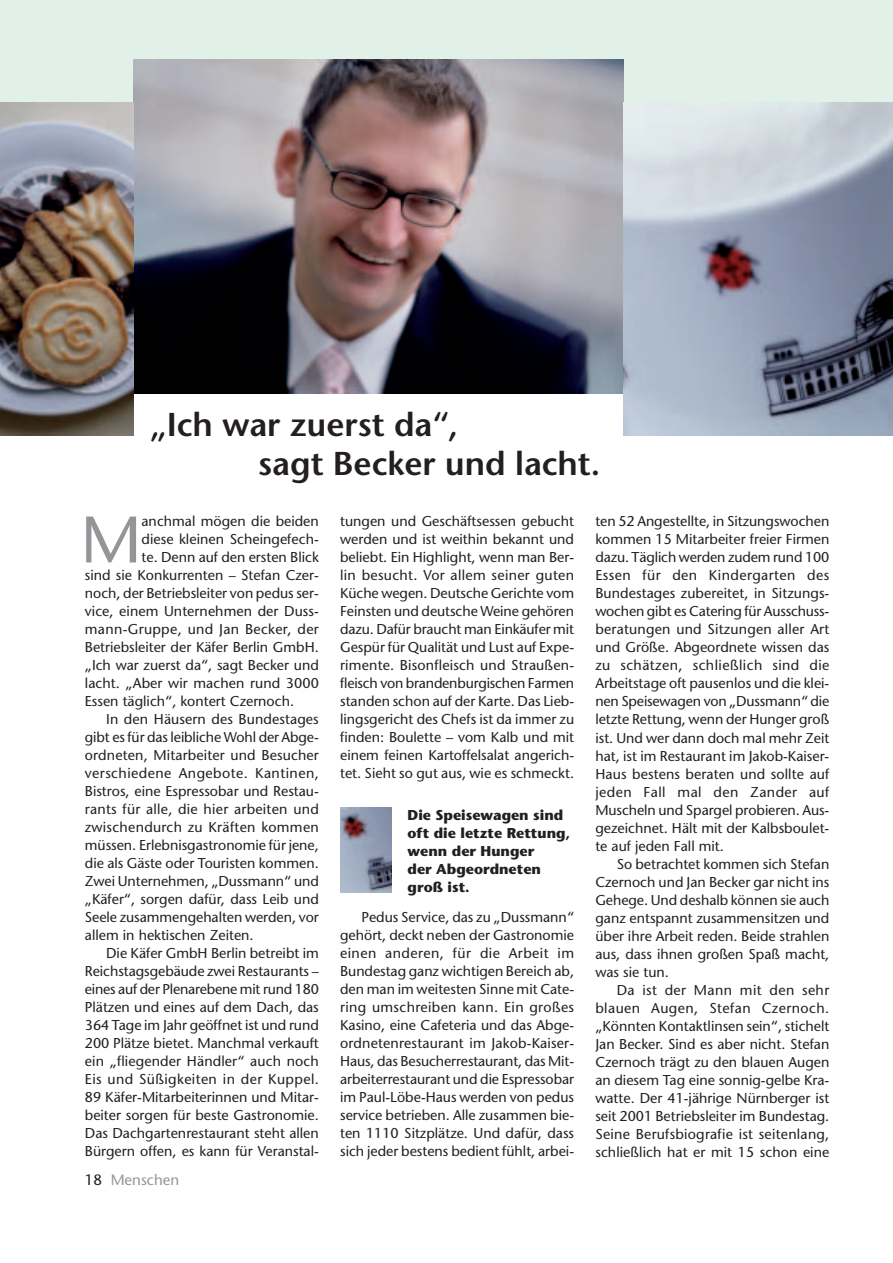
<style>
.page{position:relative;width:893px;height:1263px;background:#fff}
.page>*{position:absolute;margin:0;border:0;box-sizing:border-box;transform-origin:0 0}
.t1{font:65.7px "Stone Sans";color:#939598}
.t2{font:600 33px/39px "Stone Sans";color:#231f20}
.t3{font:15px "Stone Sans";color:#939598}
.t4{font:14.25px/18px "Stone Sans";color:#231f20;text-align:justify}
.t5{font:700 14.25px/18px "Stone Sans";color:#231f20}
.t6{font:14.25px "Stone Sans";letter-spacing:.02em;color:#231f20}
.t7{font:14.25px "Stone Sans";letter-spacing:.025em;color:#231f20}
.t8{font:14.25px "Stone Sans";letter-spacing:.03em;color:#231f20}
.s1{color:#231f20}
</style>
<div class="page">
<div style="left:0;top:0;width:892px;height:102px;background:#e1f1e8"></div>
<img style="left:134px;top:60px;width:489px;height:333px">
<img style="left:0;top:102px;width:134px;height:334px">
<img style="left:623px;top:102px;width:269px;height:334px">
<img style="left:340px;top:808px;width:51px;height:85px">
<h2 class="t2" style="left:258px;top:409px;width:343px;text-indent:-108px">„Ich war zuerst da“,<br>sagt Becker und lacht.</h2>
<h1 class="t1" style="left:81px;top:514px;width:62px">M</h1>
<p class="t4" style="left:141px;top:514px;width:179px">anchmal mögen die beiden</p>
<p class="t4" style="left:141px;top:532px;width:179px">diese kleinen Scheingefech-</p>
<p class="t4" style="left:141px;top:550px;width:179px">te. Denn auf den ersten Blick</p>
<p class="t4" style="left:85px;top:568px;width:235px">sind sie Konkurrenten – Stefan Czer-</p>
<p class="t4" style="left:85px;top:586px;width:235px">noch, der Betriebsleiter von pedus ser-</p>
<p class="t4" style="left:85px;top:604px;width:235px">vice, einem Unternehmen der Duss-</p>
<p class="t7" style="left:85px;top:624px;width:235px">mann-Gruppe, und Jan Becker, der</p>
<p class="t4" style="left:85px;top:640px;width:235px">Betriebsleiter der Käfer Berlin GmbH.</p>
<p class="t4" style="left:85px;top:658px;width:235px">„Ich war zuerst da“, sagt Becker und</p>
<p class="t4" style="left:85px;top:676px;width:235px">lacht. „Aber wir machen rund 3000</p>
<p class="t4" style="left:85px;top:694px;width:211px">Essen täglich“, kontert Czernoch.</p>
<p class="t4" style="left:106px;top:712px;width:214px">In den Häusern des Bundestages</p>
<p class="t4" style="left:85px;top:730px;width:235px">gibt es für das leibliche Wohl der Abge-</p>
<p class="t4" style="left:85px;top:748px;width:235px">ordneten, Mitarbeiter und Besucher</p>
<p class="t8" style="left:85px;top:768px;width:235px">verschiedene Angebote. Kantinen,</p>
<p class="t4" style="left:85px;top:784px;width:235px">Bistros, eine Espressobar und Restau-</p>
<p class="t6" style="left:85px;top:804px;width:235px">rants für alle, die hier arbeiten und</p>
<p class="t6" style="left:85px;top:822px;width:235px">zwischendurch zu Kräften kommen</p>
<p class="t4" style="left:85px;top:838px;width:235px">müssen. Erlebnisgastronomie für jene,</p>
<p class="t4" style="left:85px;top:856px;width:235px">die als Gäste oder Touristen kommen.</p>
<p class="t4" style="left:85px;top:874px;width:235px">Zwei Unternehmen, „Dussmann“ und</p>
<p class="t4" style="left:85px;top:892px;width:235px">„Käfer“, sorgen dafür, dass Leib und</p>
<p class="t4" style="left:85px;top:910px;width:235px">Seele zusammengehalten werden, vor</p>
<p class="t4" style="left:85px;top:928px;width:170px">allem in hektischen Zeiten.</p>
<p class="t4" style="left:106px;top:946px;width:214px">Die Käfer GmbH Berlin betreibt im</p>
<p class="t4" style="left:85px;top:964px;width:235px">Reichstagsgebäude zwei Restaurants –</p>
<p class="t4" style="left:85px;top:982px;width:235px">eines auf der Plenarebene mit rund 180</p>
<p class="t4" style="left:85px;top:1000px;width:235px">Plätzen und eines auf dem Dach, das</p>
<p class="t4" style="left:85px;top:1018px;width:235px">364 Tage im Jahr geöffnet ist und rund</p>
<p class="t4" style="left:85px;top:1036px;width:235px">200 Plätze bietet. Manchmal verkauft</p>
<p class="t4" style="left:85px;top:1054px;width:235px">ein „fliegender Händler“ auch noch</p>
<p class="t7" style="left:85px;top:1074px;width:235px">Eis und Süßigkeiten in der Kuppel.</p>
<p class="t4" style="left:85px;top:1090px;width:235px">89 Käfer-Mitarbeiterinnen und Mitar-</p>
<p class="t4" style="left:85px;top:1108px;width:235px">beiter sorgen für beste Gastronomie.</p>
<p class="t4" style="left:85px;top:1126px;width:235px">Das Dachgartenrestaurant steht allen</p>
<p class="t4" style="left:85px;top:1144px;width:235px">Bürgern offen, es kann für Veranstal-</p>
<p class="t3" style="left:85px;top:1174px;width:96px"><span class="s1">18</span> Menschen</p>
<p class="t4" style="left:340px;top:514px;width:235px">tungen und Geschäftsessen gebucht werden und ist weithin bekannt und beliebt. Ein Highlight, wenn man Ber&shy;lin besucht. Vor allem seiner guten Küche wegen. Deutsche Gerichte vom Feinsten und deutsche Weine gehören dazu. Dafür braucht man Einkäufer mit Gespür für Qualität und Lust auf Expe&shy;rimente. Bisonfleisch und Straußen&shy;fleisch von brandenburgischen Farmen standen schon auf der Karte. Das Lieb&shy;lingsgericht des Chefs ist da immer zu finden: Boulette – vom Kalb und mit einem feinen Kartoffelsalat angerich&shy;tet. Sieht so gut aus, wie es schmeckt.</p>
<p class="t5" style="left:407px;top:807px;width:164px">Die Speisewagen sind oft die letzte Rettung, wenn der Hunger<br>der Abgeordneten groß ist.</p>
<p class="t4" style="left:340px;top:910px;width:235px;text-indent:21px">Pedus Service, das zu „Dussmann“ gehört, deckt neben der Gastronomie einen anderen, für die Arbeit im Bundestag ganz wichtigen Bereich ab, den man im weitesten Sinne mit Cate&shy;ring umschreiben kann. Ein großes Kasino, eine Cafeteria und das Abge&shy;ordnetenrestaurant im Jakob-Kaiser-Haus, das Besucherrestaurant, das Mit&shy;arbeiterrestaurant und die Espressobar im Paul-Löbe-Haus werden von pedus service betrieben. Alle zusammen bie&shy;ten 1110 Sitzplätze. Und dafür, dass sich jeder bestens bedient fühlt, arbei-</p>
<p class="t4" style="left:595px;top:514px;width:235px">ten 52 Angestellte, in Sitzungswochen kommen 15 Mitarbeiter freier Firmen dazu. Täglich werden zudem rund 100<br>Essen für den Kindergarten des Bundestages zubereitet, in Sitzungs&shy;wochen gibt es Catering für Ausschuss&shy;beratungen und Sitzungen aller Art und Größe. Abgeordnete wissen das zu schätzen, schließlich sind die Arbeitstage oft pausenlos und die klei&shy;nen Speisewagen von „Dussmann“ die letzte Rettung, wenn der Hunger groß ist. Und wer dann doch mal mehr Zeit hat, ist im Restaurant im Jakob-Kaiser-Haus bestens beraten und sollte auf jeden Fall mal den Zander auf Muscheln und Spargel probieren. Aus&shy;gezeichnet. Hält mit der Kalbsboulet&shy;te auf jeden Fall mit.</p>
<p class="t4" style="left:595px;top:856px;width:235px;text-indent:21px">So betrachtet kommen sich Stefan Czernoch und Jan Becker gar nicht ins Gehege. Und deshalb können sie auch ganz entspannt zusammensitzen und über ihre Arbeit reden. Beide strahlen aus, dass ihnen großen Spaß macht, was sie tun.</p>
<p class="t4" style="left:595px;top:982px;width:235px;text-indent:21px">Da ist der Mann mit den sehr blauen Augen, Stefan Czernoch. „Könnten Kontaktlinsen sein“, stichelt Jan Becker. Sind es aber nicht. Stefan Czernoch trägt zu den blauen Augen an diesem Tag eine sonnig-gelbe Kra&shy;watte. Der 41-jährige Nürnberger ist seit 2001 Betriebsleiter im Bundestag.<br>Seine Berufsbiografie ist seitenlang, schließlich hat er mit 15 schon eine</p>
</div>
